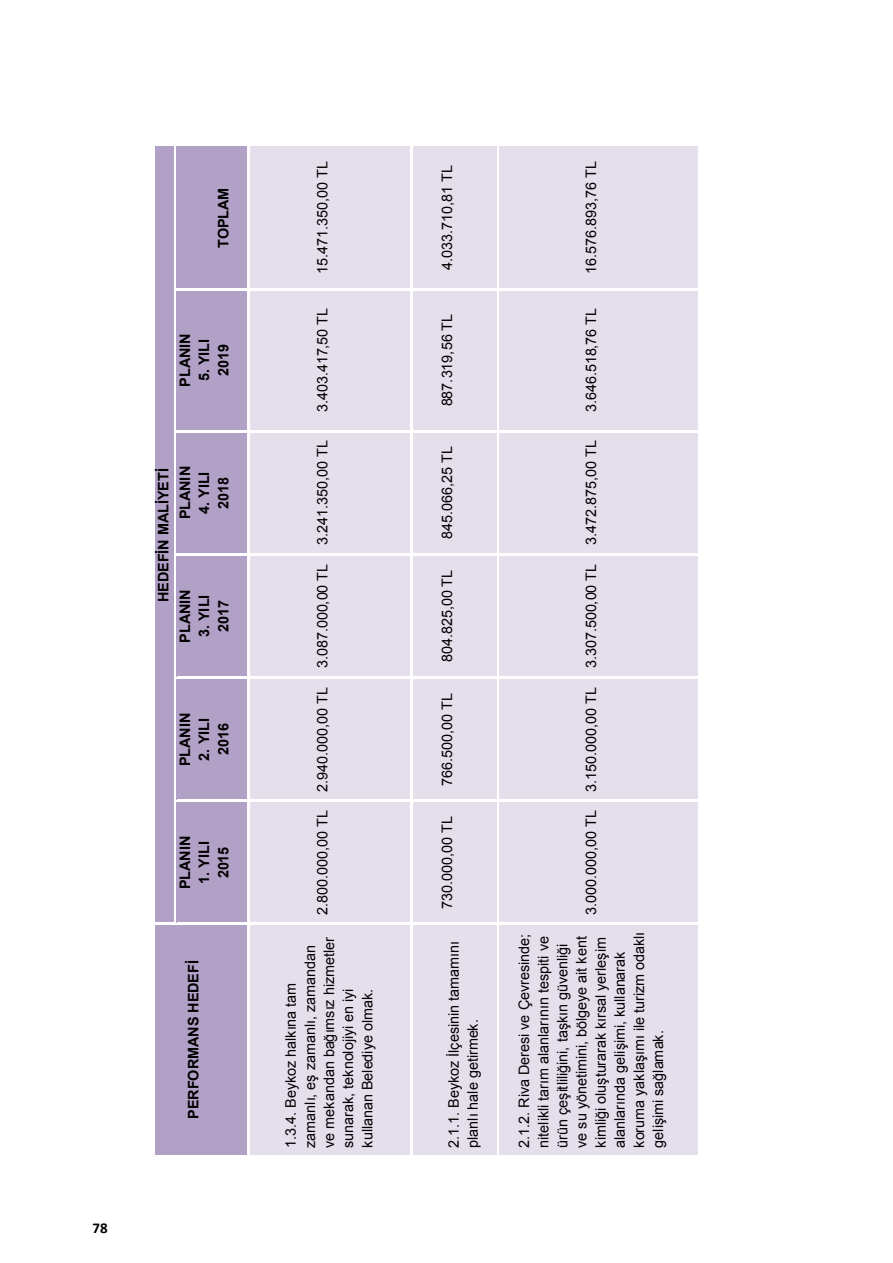
<style>
.page{position:relative;width:893px;height:1263px;background:#fff}
.page>*{position:absolute;margin:0;border:0;box-sizing:border-box;transform-origin:0 0}
.t1{font:700 15px "Calibri";color:#000}
.t2{font:14.55px/19px "Arial";color:#000}
.t3{font:700 14.55px/19.2px "Arial";letter-spacing:-.005em;color:#000;text-align:center}
</style>
<div class="page">
<div style="left:155px;top:925px;width:92px;height:230px;background:#b2a1c7"></div>
<div style="left:155px;top:153px;width:19px;height:764px;background:#b2a1c7"></div>
<div style="left:177px;top:802px;width:70px;height:120px;background:#b2a1c7"></div>
<div style="left:177px;top:679px;width:70px;height:120px;background:#b2a1c7"></div>
<div style="left:177px;top:555px;width:70px;height:121px;background:#b2a1c7"></div>
<div style="left:177px;top:433px;width:70px;height:120px;background:#b2a1c7"></div>
<div style="left:177px;top:290px;width:70px;height:140px;background:#b2a1c7"></div>
<div style="left:177px;top:146px;width:70px;height:142px;background:#b2a1c7"></div>
<div style="left:250px;top:925px;width:160px;height:230px;background:#e5dfec"></div>
<div style="left:250px;top:802px;width:160px;height:120px;background:#e5dfec"></div>
<div style="left:250px;top:679px;width:160px;height:120px;background:#e5dfec"></div>
<div style="left:250px;top:555px;width:160px;height:121px;background:#e5dfec"></div>
<div style="left:250px;top:433px;width:160px;height:120px;background:#e5dfec"></div>
<div style="left:250px;top:290px;width:160px;height:140px;background:#e5dfec"></div>
<div style="left:250px;top:146px;width:160px;height:142px;background:#e5dfec"></div>
<div style="left:413px;top:925px;width:84px;height:230px;background:#e5dfec"></div>
<div style="left:413px;top:802px;width:84px;height:120px;background:#e5dfec"></div>
<div style="left:413px;top:679px;width:84px;height:120px;background:#e5dfec"></div>
<div style="left:413px;top:555px;width:84px;height:121px;background:#e5dfec"></div>
<div style="left:413px;top:433px;width:84px;height:120px;background:#e5dfec"></div>
<div style="left:413px;top:290px;width:84px;height:140px;background:#e5dfec"></div>
<div style="left:413px;top:146px;width:84px;height:142px;background:#e5dfec"></div>
<div style="left:499px;top:925px;width:199px;height:230px;background:#e5dfec"></div>
<div style="left:499px;top:802px;width:199px;height:120px;background:#e5dfec"></div>
<div style="left:499px;top:679px;width:199px;height:120px;background:#e5dfec"></div>
<div style="left:499px;top:555px;width:199px;height:121px;background:#e5dfec"></div>
<div style="left:499px;top:433px;width:199px;height:120px;background:#e5dfec"></div>
<div style="left:499px;top:290px;width:199px;height:140px;background:#e5dfec"></div>
<div style="left:499px;top:146px;width:199px;height:142px;background:#e5dfec"></div>
<p class="t1" style="left:92px;top:1218px;width:17px">78</p>
<p class="t3" style="left:214px;top:248px;width:62px;rotate:-90deg">TOPLAM</p>
<p class="t3" style="left:176px;top:387px;width:55px;rotate:-90deg">PLANIN</p>
<p class="t3" style="left:195px;top:381px;width:44px;rotate:-90deg">5. YILI<br>2019</p>
<p class="t3" style="left:154px;top:602px;width:135px;rotate:-90deg">HEDEFİN MALİYETİ</p>
<p class="t3" style="left:176px;top:519px;width:55px;rotate:-90deg">PLANIN</p>
<p class="t3" style="left:195px;top:514px;width:44px;rotate:-90deg">4. YILI<br>2018</p>
<p class="t3" style="left:176px;top:643px;width:55px;rotate:-90deg">PLANIN</p>
<p class="t3" style="left:195px;top:637px;width:44px;rotate:-90deg">3. YILI<br>2017</p>
<p class="t3" style="left:176px;top:766px;width:55px;rotate:-90deg">PLANIN</p>
<p class="t3" style="left:195px;top:760px;width:44px;rotate:-90deg">2. YILI<br>2016</p>
<p class="t3" style="left:176px;top:889px;width:55px;rotate:-90deg">PLANIN</p>
<p class="t3" style="left:195px;top:884px;width:44px;rotate:-90deg">1. YILI<br>2015</p>
<p class="t3" style="left:184px;top:1119px;width:160px;rotate:-90deg">PERFORMANS HEDEFİ</p>
<p class="t2" style="left:313px;top:274px;width:114px;rotate:-90deg">15.471.350,00 TL</p>
<p class="t2" style="left:313px;top:412px;width:106px;rotate:-90deg">3.403.417,50 TL</p>
<p class="t2" style="left:313px;top:545px;width:106px;rotate:-90deg">3.241.350,00 TL</p>
<p class="t2" style="left:313px;top:668px;width:106px;rotate:-90deg">3.087.000,00 TL</p>
<p class="t2" style="left:313px;top:792px;width:106px;rotate:-90deg">2.940.000,00 TL</p>
<p class="t2" style="left:313px;top:915px;width:106px;rotate:-90deg">2.800.000,00 TL</p>
<p class="t2" style="left:281px;top:1148px;width:212px;rotate:-90deg">1.3.4. Beykoz halkına tam zamanlı, eş zamanlı, zamandan ve mekandan bağımsız hizmetler sunarak, teknolojiyi en iyi kullanan Belediye olmak.</p>
<p class="t2" style="left:438px;top:270px;width:106px;rotate:-90deg">4.033.710,81 TL</p>
<p class="t2" style="left:438px;top:406px;width:94px;rotate:-90deg">887.319,56 TL</p>
<p class="t2" style="left:438px;top:539px;width:94px;rotate:-90deg">845.066,25 TL</p>
<p class="t2" style="left:438px;top:662px;width:94px;rotate:-90deg">804.825,00 TL</p>
<p class="t2" style="left:438px;top:786px;width:94px;rotate:-90deg">766.500,00 TL</p>
<p class="t2" style="left:438px;top:909px;width:94px;rotate:-90deg">730.000,00 TL</p>
<p class="t2" style="left:444px;top:1148px;width:208px;rotate:-90deg">2.1.1. Beykoz İlçesinin tamamını planlı hale getirmek.</p>
<p class="t2" style="left:582px;top:274px;width:114px;rotate:-90deg">16.576.893,76 TL</p>
<p class="t2" style="left:582px;top:412px;width:106px;rotate:-90deg">3.646.518,76 TL</p>
<p class="t2" style="left:582px;top:545px;width:106px;rotate:-90deg">3.472.875,00 TL</p>
<p class="t2" style="left:582px;top:668px;width:106px;rotate:-90deg">3.307.500,00 TL</p>
<p class="t2" style="left:582px;top:792px;width:106px;rotate:-90deg">3.150.000,00 TL</p>
<p class="t2" style="left:582px;top:915px;width:106px;rotate:-90deg">3.000.000,00 TL</p>
<p class="t2" style="left:515px;top:1148px;width:218px;rotate:-90deg">2.1.2. Riva Deresi ve Çevresinde; nitelikli tarım alanlarının tespiti ve ürün çeşitliliğini, taşkın güvenliği ve su yönetimini, bölgeye ait kent kimliği oluşturarak kırsal yerleşim alanlarında gelişimi, kullanarak koruma yaklaşımı ile turizm odaklı gelişimi sağlamak.</p>
</div>
